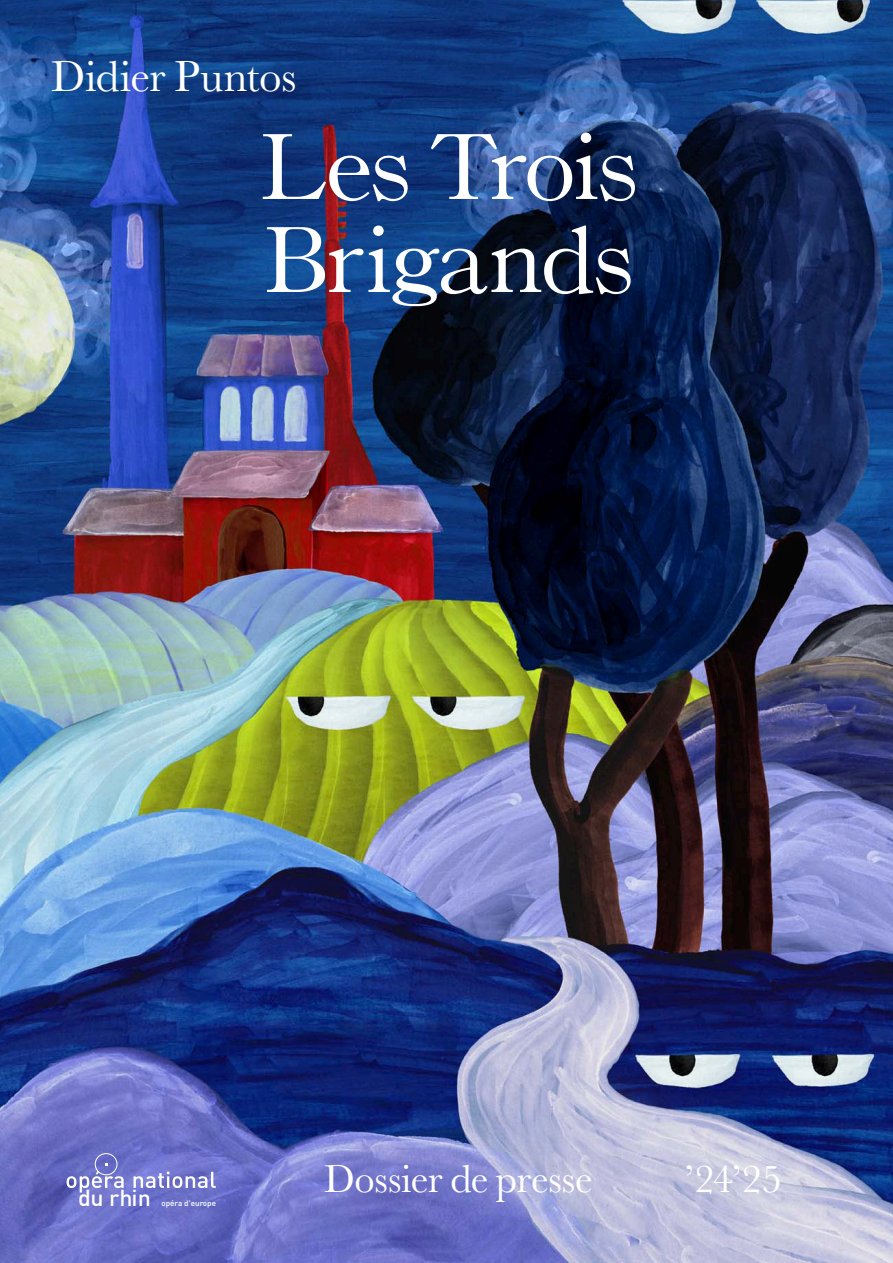
<style>
.page{position:relative;width:893px;height:1263px;background:#fff}
.page>*{position:absolute;margin:0;border:0;box-sizing:border-box;transform-origin:0 0}
.t1{font:90px "Binny Old Style MTW01";letter-spacing:-.04em;color:#fff}
.t2{font:45px "Baskerville";letter-spacing:-.005em;color:#fff}
.t3{font:40.5px "Baskerville";letter-spacing:-.005em;color:#fff}
.t4{font:500 22.65px "DIN Offc";letter-spacing:-.015em;color:#fff}
.t5{font:500 7.8px "DIN Offc";color:#fff}
</style>
<div class="page">
<img style="left:0;top:0;width:893px;height:1263px">
<svg style="left:67px;top:1171px;width:57px;height:21px"></svg>
<svg style="left:134px;top:1172px;width:82px;height:16px"></svg>
<div style="left:95px;top:1153px;width:22px;height:22px;border:1px solid #fff;border-radius:50%"></div>
<p class="t2" style="left:51px;top:48px;width:247px">Didier Puntos</p>
<p class="t1" style="left:255px;top:113px;width:385px">Les Trois</p>
<p class="t1" style="left:259px;top:206px;width:376px">Brigands</p>
<p class="t4" style="left:78px;top:1183px;width:74px">du rhin</p>
<p class="t5" style="left:162px;top:1198px;width:56px">opéra d'europe</p>
<p class="t3" style="left:324px;top:1153px;width:270px">Dossier de presse</p>
<p class="t3" style="left:684px;top:1153px;width:99px">’24’25</p>
</div>
